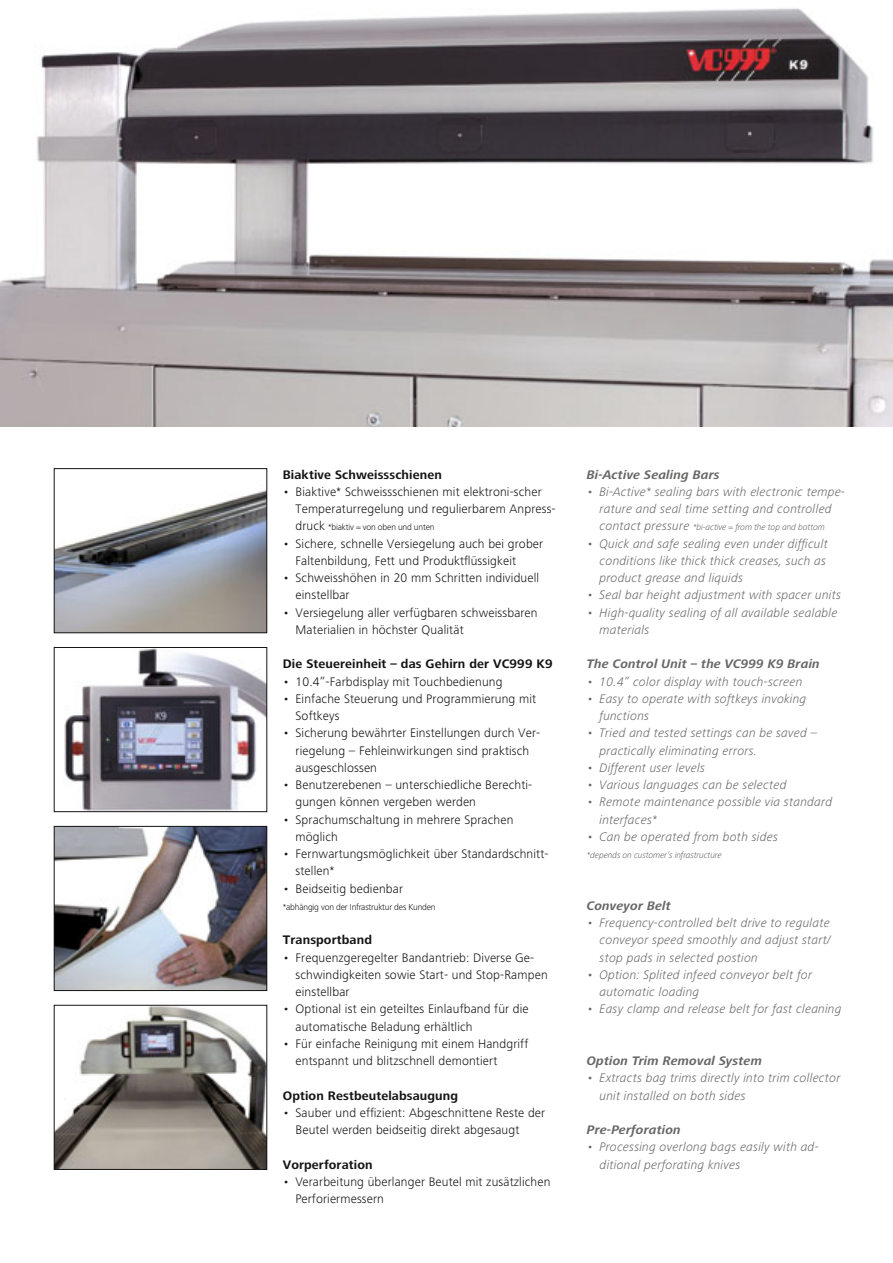
<style>
.page{position:relative;width:893px;height:1263px;background:#fff}
.page>*{position:absolute;margin:0;border:0;box-sizing:border-box;transform-origin:0 0}
.t1{font:300 12.9px/17.2px "Frutiger Next LT";letter-spacing:.01em;color:#131413}
.t2{font:italic 300 12.9px/17.2px "Frutiger Next LT";letter-spacing:.01em;color:#676766}
.t3{font:700 12.9px "Frutiger Next LT";letter-spacing:.01em;color:#131413}
.t4{font:italic 700 12.9px "Frutiger Next LT";letter-spacing:.01em;color:#676766}
.t5{font:italic 300 9px "Frutiger Next LT";letter-spacing:-.02em;color:#676766}
.t6{font:300 9px "Frutiger Next LT";letter-spacing:-.02em;color:#131413}
.s1{font-size:12.9px}
</style>
<div class="page">
<img style="left:0;top:8px;width:893px;height:419px">
<img style="left:56px;top:490px;width:209px;height:141px">
<div style="left:54px;top:468px;width:213px;height:165px;border:1px solid #131413"></div>
<img style="left:64px;top:649px;width:201px;height:161px">
<div style="left:54px;top:647px;width:213px;height:165px;border:1px solid #131413"></div>
<img style="left:56px;top:828px;width:209px;height:161px">
<div style="left:54px;top:826px;width:213px;height:165px;border:1px solid #131413"></div>
<img style="left:56px;top:1007px;width:209px;height:160px">
<div style="left:54px;top:1005px;width:213px;height:164px;border:1px solid #131413"></div>
<p class="t3" style="left:283px;top:469px;width:161px">Biaktive Schweissschienen</p>
<p class="t1" style="left:296px;top:484px;width:262px;text-indent:-13px">• Biaktive* Schweissschienen mit elektroni-scher<br>Temperaturregelung und regulierbarem Anpress-</p>
<p class="t6" style="left:296px;top:524px;width:140px"><span class="s1">druck</span> *biaktiv = von oben und unten</p>
<p class="t1" style="left:296px;top:536px;width:249px;text-indent:-13px">• Sichere, schnelle Versiegelung auch bei grober<br>Faltenbildung, Fett und Produkt flüssigkeit</p>
<p class="t1" style="left:296px;top:570px;width:245px;text-indent:-13px">• Schweisshöhen in 20 mm Schritten indivi duell einstellbar</p>
<p class="t1" style="left:296px;top:605px;width:244px;text-indent:-13px">• Versiegelung aller verfügbaren schweissbaren<br>Materialien in höchster Qualität</p>
<p class="t3" style="left:283px;top:659px;width:271px">Die Steuereinheit – das Gehirn der VC999 K9</p>
<p class="t1" style="left:283px;top:674px;width:221px">• 10.4”-Farbdisplay mit Touchbedienung</p>
<p class="t1" style="left:296px;top:691px;width:242px;text-indent:-13px">• Einfache Steuerung und Programmierung mit<br>Softkeys</p>
<p class="t1" style="left:296px;top:725px;width:246px;text-indent:-13px">• Sicherung bewährter Einstellungen durch Ver&shy;riegelung – Fehleinwirkungen sind praktisch ausgeschlossen</p>
<p class="t1" style="left:296px;top:777px;width:238px;text-indent:-13px">• Benutzerebenen – unterschiedliche Berechti&shy;gungen können vergeben werden</p>
<p class="t1" style="left:296px;top:812px;width:219px;text-indent:-13px">• Sprachumschaltung in mehrere Sprachen möglich</p>
<p class="t1" style="left:296px;top:846px;width:255px;text-indent:-13px">• Fernwartungsmöglichkeit über Standardschnitt&shy;stellen*</p>
<p class="t1" style="left:283px;top:881px;width:122px">• Beidseitig bedienbar</p>
<p class="t6" style="left:283px;top:903px;width:154px">*abhängig von der Infrastruktur des Kunden</p>
<p class="t3" style="left:283px;top:935px;width:91px">Transportband</p>
<p class="t1" style="left:296px;top:950px;width:254px;text-indent:-13px">• Frequenzgeregelter Bandantrieb: Diverse Ge&shy;schwindigkeiten sowie Start- und Stop-Rampen einstellbar</p>
<p class="t1" style="left:296px;top:1001px;width:235px;text-indent:-13px">• Optional ist ein geteiltes Einlaufband für die automatische Beladung erhältlich</p>
<p class="t1" style="left:296px;top:1036px;width:234px;text-indent:-13px">• Für einfache Reinigung mit einem Handgriff entspannt und blitzschnell demontiert</p>
<p class="t3" style="left:283px;top:1090px;width:177px">Option Restbeutelabsaugung</p>
<p class="t1" style="left:296px;top:1105px;width:251px;text-indent:-13px">• Sauber und effizient: Abgeschnittene Reste der<br>Beutel werden beidseitig direkt abgesaugt</p>
<p class="t3" style="left:283px;top:1159px;width:91px">Vorperforation</p>
<p class="t1" style="left:296px;top:1174px;width:256px;text-indent:-13px">• Verarbeitung überlanger Beutel mit zusätzlichen<br>Perforiermessern</p>
<p class="t4" style="left:587px;top:469px;width:134px">Bi-Active Sealing Bars</p>
<p class="t2" style="left:587px;top:484px;width:260px;text-align:center">• Bi-Active* sealing bars with electronic tem pe - rature and seal time setting and controlled</p>
<p class="t5" style="left:600px;top:524px;width:227px"><span class="s1">contact pressure</span> *bi-active = from the top and bottom</p>
<p class="t2" style="left:600px;top:536px;width:230px;text-indent:-13px">• Quick and safe sealing even under difficult conditions like thick thick creases, such as product grease and liquids</p>
<p class="t2" style="left:587px;top:587px;width:256px">• Seal bar height adjustment with spacer units</p>
<p class="t2" style="left:600px;top:605px;width:240px;text-indent:-13px">• High-quality sealing of all available sealable materials</p>
<p class="t4" style="left:587px;top:659px;width:234px">The Control Unit – the VC999 K9 Brain</p>
<p class="t2" style="left:587px;top:674px;width:217px">• 10.4” color display with touch-screen</p>
<p class="t2" style="left:600px;top:691px;width:208px;text-indent:-13px">• Easy to operate with softkeys invoking functions</p>
<p class="t2" style="left:600px;top:725px;width:219px;text-indent:-13px">• Tried and tested settings can be saved – practically eliminating errors.</p>
<p class="t2" style="left:587px;top:760px;width:120px">• Different user levels</p>
<p class="t2" style="left:587px;top:777px;width:201px">• Various languages can be selected</p>
<p class="t2" style="left:600px;top:794px;width:234px;text-indent:-13px">• Remote maintenance possible via standard interfaces*</p>
<p class="t2" style="left:587px;top:829px;width:193px">• Can be operated from both sides</p>
<p class="t5" style="left:587px;top:851px;width:136px">*depends on customer’s infrastructure</p>
<p class="t4" style="left:587px;top:900px;width:86px">Conveyor Belt</p>
<p class="t2" style="left:600px;top:915px;width:233px;text-align:justify;text-indent:-13px">• Frequency-controlled belt drive to regulate conveyor speed smoothly and adjust start/ stop pads in selected postion</p>
<p class="t2" style="left:600px;top:967px;width:214px;text-indent:-13px">• Option: Splited infeed conveyor belt for automatic loading</p>
<p class="t2" style="left:587px;top:1001px;width:256px">• Easy clamp and release belt for fast cleaning</p>
<p class="t4" style="left:587px;top:1056px;width:177px">Option Trim Removal System</p>
<p class="t2" style="left:600px;top:1070px;width:242px;text-indent:-13px">• Extracts bag trims directly into trim collector unit installed on both sides</p>
<p class="t4" style="left:587px;top:1125px;width:95px">Pre-Perforation</p>
<p class="t2" style="left:600px;top:1139px;width:221px;text-indent:-13px">• Processing overlong bags easily with ad&shy;ditional perforating knives</p>
</div>
